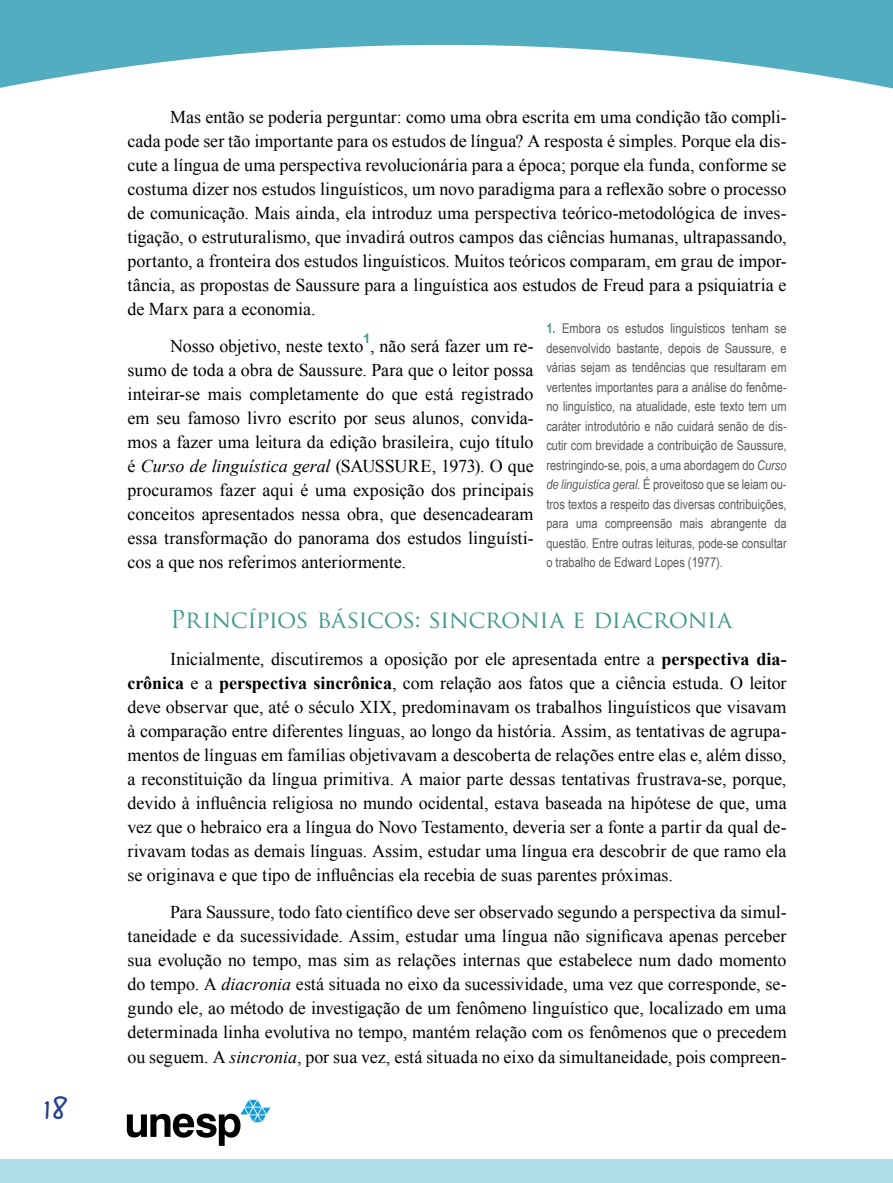
<style>
.page{position:relative;width:893px;height:1183px;background:#fff}
.page>*{position:absolute;margin:0;border:0;box-sizing:border-box;transform-origin:0 0}
.t1{font:700 30px "Bruno JB Std";color:#25408f}
.t2{font:24px "Trajan Pro";letter-spacing:-.015em;color:#3f998c}
.t3{font:18px/24px "Times New Roman";letter-spacing:-.005em;color:#000;text-align:justify}
.t4{font:13.5px/19.5px "Arial Narrow";color:#58595b;text-align:justify}
.t5{font:700 13.05px "Arial";color:#3f998c}
.s1{font-weight:700;color:#3f998c}
.s2{font-style:italic}
.s3{font-weight:700}
</style>
<div class="page">
<svg style="left:0;top:0;width:893px;height:89px;fill:#52adc0"></svg>
<div style="left:0;top:1158px;width:893px;height:24px;background:#b0dce7"></div>
<svg style="left:127px;top:1099px;width:143px;height:46px"></svg>
<h1 class="t1" style="left:43px;top:1089px;width:26px">18</h1>
<p class="t3" style="left:128px;top:105px;width:661px;text-indent:43px">Mas então se poderia perguntar: como uma obra escrita em uma condição tão compli&shy;cada pode ser tão importante para os estudos de língua? A resposta é simples. Porque ela dis&shy;cute a língua de uma perspectiva revolucionária para a época; porque ela funda, conforme se costuma dizer nos estudos linguísticos, um novo paradigma para a reflexão sobre o processo de comunicação. Mais ainda, ela introduz uma perspectiva teórico-metodológica de inves&shy;tigação, o estruturalismo, que invadirá outros campos das ciências humanas, ultrapassando, portanto, a fronteira dos estudos linguísticos. Muitos teóricos comparam, em grau de impor&shy;tância, as propostas de Saussure para a linguística aos estudos de Freud para a psiquiatria e de Marx para a economia.</p>
<p class="t3" style="left:170px;top:333px;width:365px">Nosso objetivo, neste texto , não será fazer um re-</p>
<p class="t4" style="left:546px;top:318px;width:242px"><span class="s1">1.</span> Embora os estudos linguísticos tenham se desenvolvido bastante, depois de Saussure, e várias sejam as tendências que resultaram em vertentes importantes para a análise do fenôme&shy;no linguístico, na atualidade, este texto tem um caráter introdutório e não cuidará senão de dis&shy;cutir com brevidade a contribuição de Saussure, restringindo-se, pois, a uma abordagem do <span class="s2">Curso de linguística geral.</span> É proveitoso que se leiam ou&shy;tros textos a respeito das diversas contribuições, para uma compreensão mais abrangente da questão. Entre outras leituras, pode-se consultar o trabalho de Edward Lopes (1977).</p>
<p class="t5" style="left:363px;top:330px;width:9px">1</p>
<p class="t3" style="left:128px;top:357px;width:408px">sumo de toda a obra de Saussure. Para que o leitor possa inteirar-se mais completamente do que está registrado em seu famoso livro escrito por seus alunos, convida&shy;mos a fazer uma leitura da edição brasileira, cujo título é <span class="s2">Curso de linguística geral</span> (SAUSSURE, 1973). O que procuramos fazer aqui é uma exposição dos principais conceitos apresentados nessa obra, que desencadearam essa transformação do panorama dos estudos linguísti&shy;cos a que nos referimos anteriormente.</p>
<h2 class="t2" style="left:170px;top:603px;width:563px">Princípios básicos: sincronia e diacronia</h2>
<p class="t3" style="left:128px;top:646px;width:661px;text-indent:43px">Inicialmente, discutiremos a oposição por ele apresentada entre a <span class="s3">perspectiva dia&shy;crônica</span> e a <span class="s3">perspectiva sincrônica</span>, com relação aos fatos que a ciência estuda. O leitor deve observar que, até o século XIX, predominavam os trabalhos linguísticos que visavam à comparação entre diferentes línguas, ao longo da história. Assim, as tentativas de agrupa&shy;mentos de línguas em famílias objetivavam a descoberta de relações entre elas e, além disso, a reconstituição da língua primitiva. A maior parte dessas tentativas frustrava-se, porque, devido à influência religiosa no mundo ocidental, estava baseada na hipótese de que, uma vez que o hebraico era a língua do Novo Testamento, deveria ser a fonte a partir da qual de&shy;rivavam todas as demais línguas. Assim, estudar uma língua era descobrir de que ramo ela se originava e que tipo de influências ela recebia de suas parentes próximas.</p>
<p class="t3" style="left:128px;top:898px;width:661px;text-indent:43px">Para Saussure, todo fato científico deve ser observado segundo a perspectiva da simul&shy;taneidade e da sucessividade. Assim, estudar uma língua não significava apenas perceber sua evolução no tempo, mas sim as relações internas que estabelece num dado momento do tempo. A <span class="s2">diacronia</span> está situada no eixo da sucessividade, uma vez que corresponde, se&shy;gundo ele, ao método de investigação de um fenômeno linguístico que, localizado em uma determinada linha evolutiva no tempo, mantém relação com os fenômenos que o precedem ou seguem. A <span class="s2">sincronia</span>, por sua vez, está situada no eixo da simultaneidade, pois compreen-</p>
</div>
